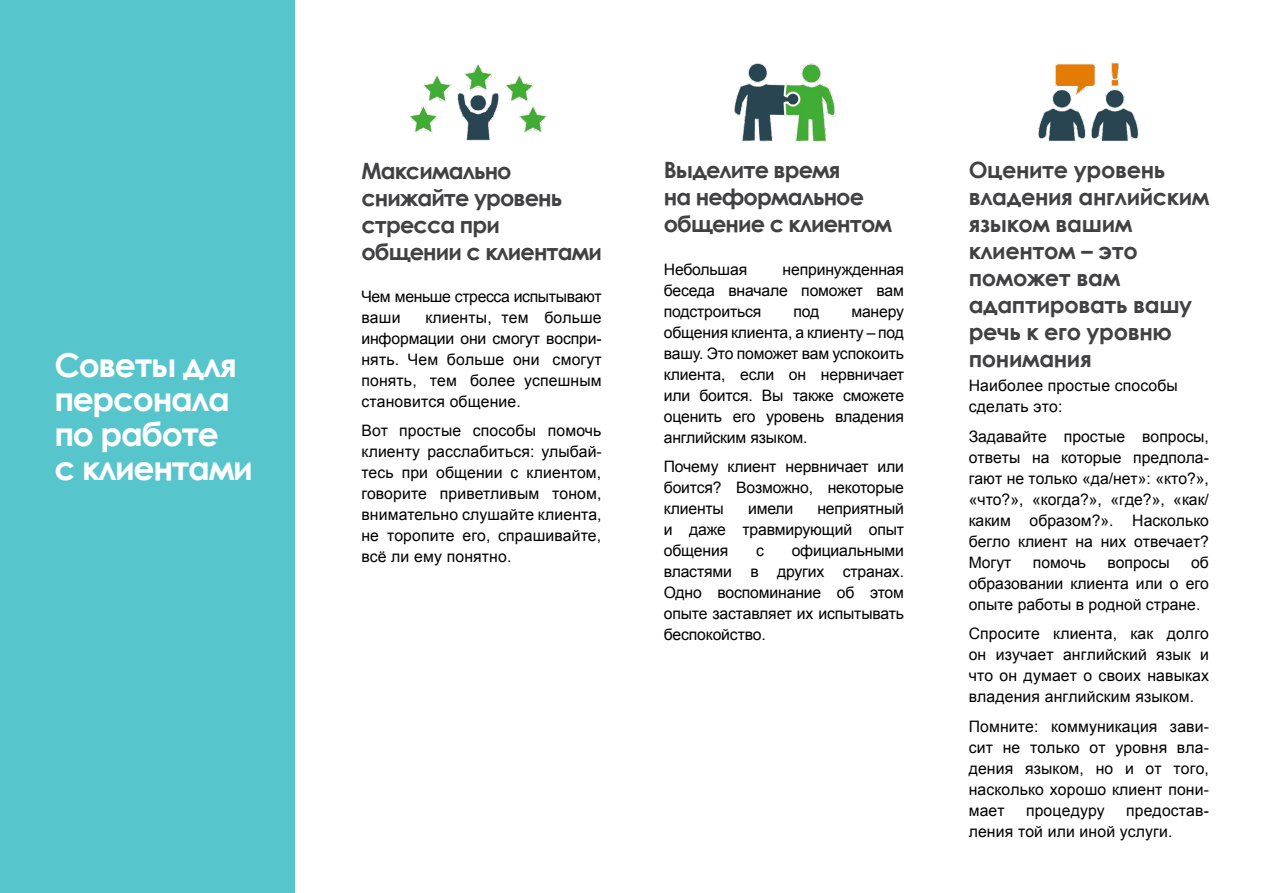
<style>
.page{position:relative;width:1263px;height:893px;background:#fff}
.page>*{position:absolute;margin:0;border:0;box-sizing:border-box;transform-origin:0 0}
.t1{font:700 33px/34.5px "Century Gothic";letter-spacing:-.04em;color:#fff}
.t2{font:700 22.5px/27px "Century Gothic";letter-spacing:-.015em;color:#414042}
.t3{font:700 22.5px/27px "Century Gothic";letter-spacing:-.04em;color:#414042}
.t4{font:15.75px/21px "Arial";color:#000;text-align:justify}
.t5{font:15.75px/21px "Arial";letter-spacing:-.025em;color:#000}
</style>
<div class="page">
<div style="left:0;top:0;width:294px;height:893px;background:#57c5cc"></div>
<img style="left:733px;top:63px;width:102px;height:79px">
<img style="left:411px;top:64px;width:135px;height:77px">
<img style="left:1038px;top:61px;width:101px;height:80px">
<h1 class="t1" style="left:54px;top:346px;width:200px">Советы для персонала по работе<br>с клиентами</h1>
<h2 class="t3" style="left:361px;top:156px;width:242px">Максимально снижайте уровень стресса при общении с клиентами</h2>
<p class="t5" style="left:361px;top:286px;width:242px">Чем меньше стресса испытывают ваши</p>
<p class="t4" style="left:361px;top:307px;width:242px;text-indent:64px">клиенты, тем больше информации они смогут воспри&shy;нять. Чем больше они смогут понять, тем более успешным становится общение.</p>
<p class="t4" style="left:361px;top:420px;width:242px">Вот простые способы помочь клиенту расслабиться: улыбай&shy;тесь при общении с клиентом, говорите приветливым тоном, внимательно слушайте клиента, не торопите его, спрашивайте, всё ли ему понятно.</p>
<h2 class="t3" style="left:664px;top:156px;width:230px">Выделите время<br>на неформальное общение с клиентом</h2>
<p class="t4" style="left:664px;top:259px;width:85px">Небольшая</p>
<p class="t4" style="left:664px;top:259px;width:242px;text-indent:119px">непринужденная беседа вначале поможет вам подстроиться</p>
<p class="t4" style="left:664px;top:301px;width:242px;text-indent:188px">манеру общения клиента, а клиенту – под вашу. Это поможет вам успокоить клиента, если он нервничает или боится. Вы также сможете оценить его уровень владения английским языком.</p>
<p class="t4" style="left:664px;top:456px;width:242px">Почему клиент нервничает или боится? Возможно, некоторые клиенты</p>
<p class="t4" style="left:793px;top:301px;width:27px">под</p>
<p class="t4" style="left:664px;top:498px;width:242px;text-indent:154px">неприятный и даже травмирующий опыт общения</p>
<p class="t4" style="left:748px;top:498px;width:47px">имели</p>
<p class="t4" style="left:664px;top:540px;width:242px;text-indent:128px">официальными властями в других странах.<br>Одно воспоминание об этом опыте заставляет их испытывать беспокойство.</p>
<p class="t4" style="left:756px;top:540px;width:9px">с</p>
<h2 class="t2" style="left:969px;top:156px;width:242px">Оцените уровень владения английским языком вашим клиентом – это поможет вам адаптировать вашу речь к его уровню понимания</h2>
<p class="t4" style="left:969px;top:375px;width:211px">Наиболее простые способы сделать это:</p>
<p class="t4" style="left:969px;top:426px;width:242px">Задавайте простые вопросы, ответы на которые предпола&shy;гают не только «да/нет»: «кто?», «что?», «когда?», «где?», «как/ каким образом?». Насколько бегло клиент на них отвечает?<br>Могут</p>
<p class="t4" style="left:969px;top:552px;width:242px;text-indent:222px">об образовании клиента или о его опыте работы в родной стране.</p>
<p class="t4" style="left:969px;top:623px;width:242px">Спросите клиента, как долго он изучает английский язык и что он думает о своих навыках владения английским языком.</p>
<p class="t4" style="left:969px;top:716px;width:242px">Помните: коммуникация зави&shy;сит не только от уровня вла&shy;дения языком, но и от того, насколько хорошо клиент пони&shy;мает</p>
<p class="t4" style="left:1033px;top:552px;width:55px">помочь</p>
<p class="t4" style="left:1107px;top:552px;width:64px">вопросы</p>
<p class="t4" style="left:969px;top:800px;width:242px;text-indent:157px">предостав&shy;ления той или иной услуги.</p>
<p class="t4" style="left:1026px;top:800px;width:80px">процедуру</p>
</div>
